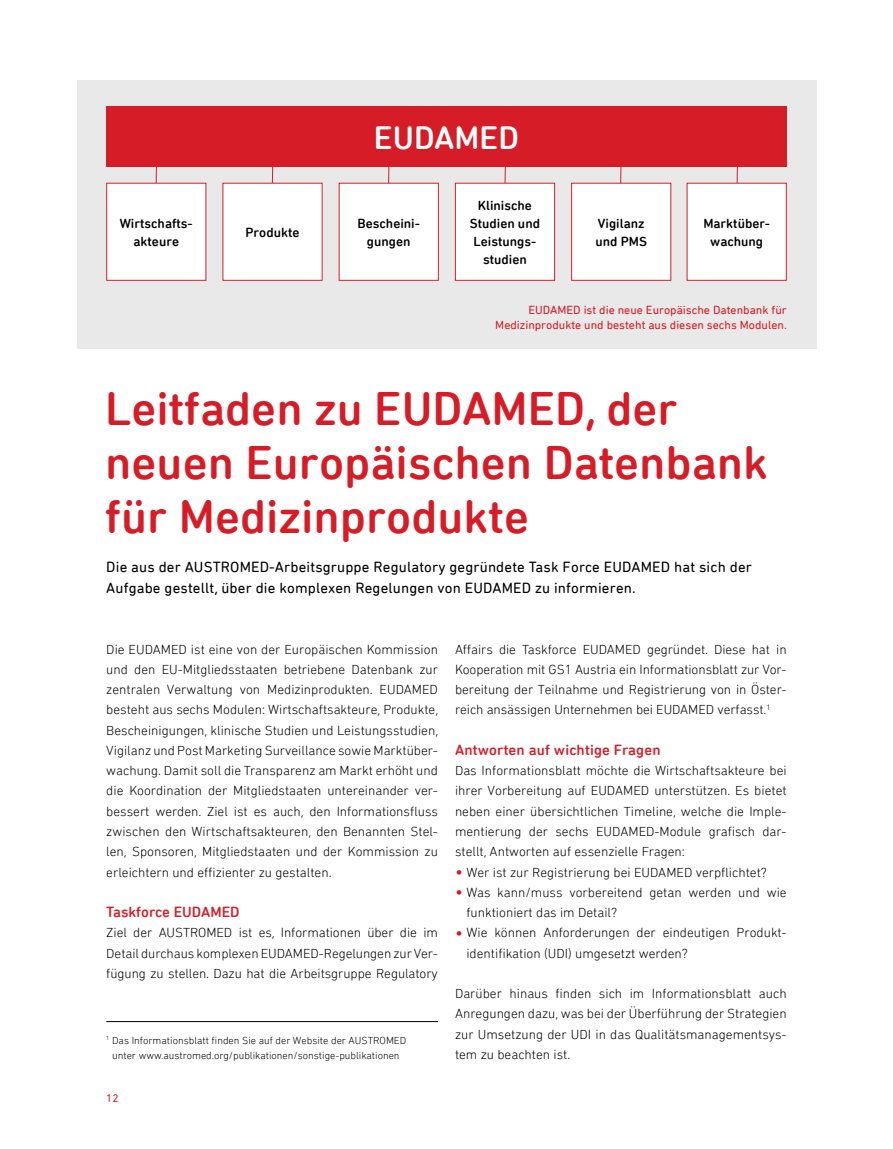
<style>
.page{position:relative;width:893px;height:1149px;background:#fff}
.page>*{position:absolute;margin:0;border:0;box-sizing:border-box;transform-origin:0 0}
.Headline_1_Seite{font:500 48px/54px "DIN Next Rounded LT Pro";color:#d61c26}
.Headline_1_Seite-2{font:500 33px "DIN Next Rounded LT Pro";color:#fff}
.Intro_1_Seite_10_14{font:15px/21px "DIN Next Rounded LT Pro";letter-spacing:.01em;color:#000}
.ZwiTi{font:500 15px "DIN Next Rounded LT Pro";letter-spacing:.01em;color:#d61c26}
.Copy{font:300 13.5px/20.2px "DIN Next Rounded LT Pro";color:#000;text-align:justify}
.Copy-2{font:500 13.5px/18px "DIN Next Rounded LT Pro";color:#000;text-align:center}
.Bildtext{font:12px/15px "DIN Next Rounded LT Pro";color:#d61c26;text-align:right}
.t1{font:11.25px "DIN Next Rounded LT Pro";color:#d61c26}
.Fußnote{font:300 10.5px/15px "DIN Next Rounded LT Pro";color:#000;text-align:center}
.s1{font-weight:400;font-size:18px;color:#d61c26}
</style>
<div class="page">
<div style="left:77px;top:81px;width:739px;height:268px;background:#e9e9e9"></div>
<svg style="left:156px;top:167px;width:1px;height:16px"></svg>
<svg style="left:272px;top:167px;width:1px;height:16px"></svg>
<svg style="left:388px;top:167px;width:1px;height:16px"></svg>
<svg style="left:505px;top:167px;width:1px;height:16px"></svg>
<svg style="left:620px;top:167px;width:1px;height:16px"></svg>
<svg style="left:737px;top:167px;width:1px;height:16px"></svg>
<hr style="left:106px;top:1020px;width:332px;height:1px;background:#000">
<div style="left:106px;top:106px;width:681px;height:61px;background:#d61c26"></div>
<div style="left:107px;top:183px;width:99px;height:97px;background:#fff"></div>
<div style="left:223px;top:183px;width:99px;height:97px;background:#fff"></div>
<div style="left:339px;top:183px;width:99px;height:97px;background:#fff"></div>
<div style="left:455px;top:183px;width:100px;height:97px;background:#fff"></div>
<div style="left:455px;top:183px;width:100px;height:97px;border:1px solid #d61c26"></div>
<div style="left:572px;top:183px;width:99px;height:97px;background:#fff"></div>
<div style="left:687px;top:183px;width:99px;height:97px;background:#fff"></div>
<p class="Headline_1_Seite-2" style="left:374px;top:119px;width:147px">EUDAMED</p>
<p class="Copy-2" style="left:120px;top:214px;width:73px">Wirtschafts&shy;akteure</p>
<p class="Copy-2" style="left:246px;top:223px;width:55px">Produkte</p>
<p class="Copy-2" style="left:358px;top:214px;width:64px">Bescheini&shy;gungen</p>
<p class="Copy-2" style="left:470px;top:196px;width:72px">Klinische<br>Studien und<br>Leistungs&shy;studien</p>
<p class="Copy-2" style="left:595px;top:214px;width:53px;text-align:left">Vigilanz und PMS</p>
<p class="Copy-2" style="left:703px;top:214px;width:68px">Marktüber&shy;wachung</p>
<p class="Bildtext" style="left:495px;top:302px;width:293px">EUDAMED ist die neue Europäische Datenbank für<br>Medizinprodukte und besteht aus diesen sechs Modulen.</p>
<p class="Headline_1_Seite" style="left:105px;top:381px;width:664px">Leitfaden zu EUDAMED, der neuen Europäischen Datenbank für Medizinprodukte</p>
<p class="Intro_1_Seite_10_14" style="left:106px;top:556px;width:647px">Die aus der AUSTROMED-Arbeitsgruppe Regulatory gegründete Task Force EUDAMED hat sich der<br>Aufgabe gestellt, über die komplexen Regelungen von EUDAMED zu informieren.</p>
<p class="Copy" style="left:106px;top:638px;width:333px">Die EUDAMED ist eine von der Europäischen Kommission und den EU-Mitgliedsstaaten betriebene Datenbank zur zentralen Verwaltung von Medizinprodukten. EUDAMED besteht aus sechs Modulen: Wirtschaftsakteure, Produkte, Bescheinigungen, klinische Studien und Leistungsstudien, Vigilanz und Post Marketing Surveillance sowie Marktüber&shy;wachung. Damit soll die Transparenz am Markt erhöht und die Koordination der Mitgliedstaaten untereinander ver&shy;bessert werden. Ziel ist es auch, den Informationsfluss zwischen den Wirtschaftsakteuren, den Benannten Stel&shy;len, Sponsoren, Mitgliedstaaten und der Kommission zu erleichtern und effizienter zu gestalten.</p>
<p class="ZwiTi" style="left:106px;top:902px;width:135px">Taskforce EUDAMED</p>
<p class="Copy" style="left:106px;top:922px;width:333px">Ziel der AUSTROMED ist es, Informationen über die im Detail durchaus komplexen EUDAMED-Regelungen zur Ver&shy;fügung zu stellen. Dazu hat die Arbeitsgruppe Regulatory</p>
<p class="Fußnote" style="left:106px;top:1031px;width:301px"><sup>1</sup> Das Informationsblatt finden Sie auf der Website der AUSTROMED unter www.austromed.org/publikationen/sonstige-publikationen</p>
<p class="t1" style="left:106px;top:1090px;width:14px">12</p>
<p class="Copy" style="left:455px;top:638px;width:333px">Affairs die Taskforce EUDAMED gegründet. Diese hat in Kooperation mit GS1 Austria ein Informationsblatt zur Vor&shy;bereitung der Teilnahme und Registrierung von in Öster&shy;reich ansässigen Unternehmen bei EUDAMED verfasst.<sup>1</sup></p>
<p class="ZwiTi" style="left:455px;top:740px;width:207px">Antworten auf wichtige Fragen</p>
<p class="Copy" style="left:455px;top:760px;width:333px">Das Informationsblatt möchte die Wirtschaftsakteure bei ihrer Vorbereitung auf EUDAMED unterstützen. Es bietet neben einer übersichtlichen Timeline, welche die Imple&shy;mentierung der sechs EUDAMED-Module grafisch dar&shy;stellt, Antworten auf essenzielle Fragen:</p>
<p class="Copy" style="left:455px;top:861px;width:313px"><span class="s1">•</span> Wer ist zur Registrierung bei EUDAMED verpflichtet?</p>
<p class="Copy" style="left:466px;top:881px;width:322px;text-indent:-11px"><span class="s1">•</span> Was kann/muss vorbereitend getan werden und wie funktioniert das im Detail?</p>
<p class="Copy" style="left:466px;top:922px;width:321px;text-indent:-11px"><span class="s1">•</span> Wie können Anforderungen der eindeutigen Produkt&shy;identifikation (UDI) umgesetzt werden?</p>
<p class="Copy" style="left:455px;top:982px;width:333px">Darüber hinaus finden sich im Informationsblatt auch Anregungen dazu, was bei der Überführung der Strategien zur Umsetzung der UDI in das Qualitätsmanagementsys&shy;tem zu beachten ist.</p>
</div>
